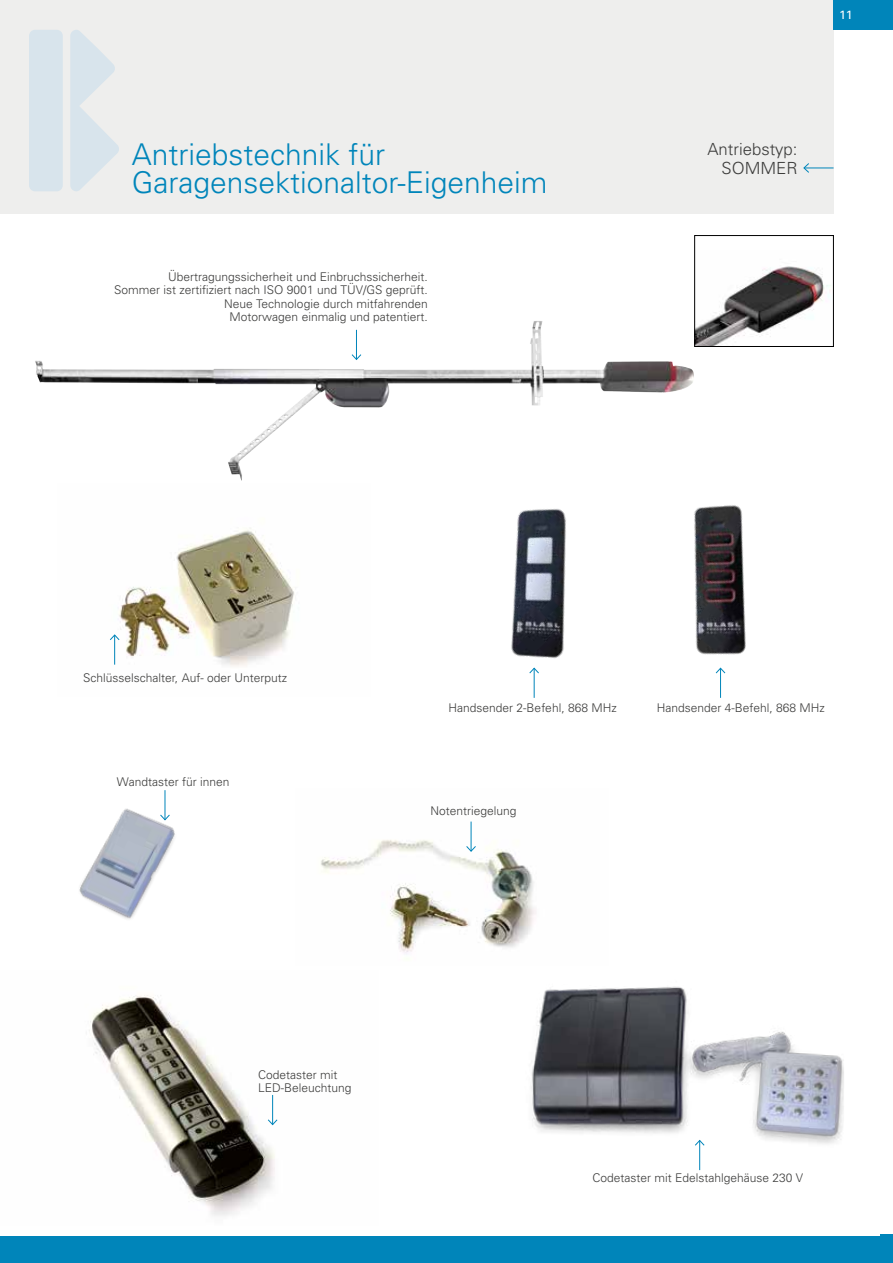
<style>
.page{position:relative;width:893px;height:1263px;background:#fff}
.page>*{position:absolute;margin:0;border:0;box-sizing:border-box;transform-origin:0 0}
.t1{font:300 30px/28.5px "Univers";color:#0085ba}
.t2{font:300 16.65px/18.8px "Univers";color:#3c3c3b;text-align:right}
.t3{font:300 12px/13.5px "Univers";color:#3c3c3b;text-align:right}
.t4{font:12px "Univers";color:#fff}
</style>
<div class="page">
<div style="left:0;top:1234px;width:893px;height:29px;background:#0085ba"></div>
<div style="left:0;top:0;width:833px;height:1234px;background:#eeeeed"></div>
<div style="left:0;top:214px;width:879px;height:1022px;background:#fff"></div>
<svg style="left:29px;top:30px;width:90px;height:161px"></svg>
<div style="left:833px;top:0;width:60px;height:30px;background:#0085ba"></div>
<hr style="left:804px;top:168px;width:30px;height:1px;background:#0085ba">
<svg style="left:803px;top:163px;width:6px;height:10px"></svg>
<img style="left:57px;top:483px;width:311px;height:213px">
<img style="left:28px;top:780px;width:197px;height:180px">
<hr style="left:165px;top:790px;width:1px;height:30px;background:#0085ba">
<svg style="left:160px;top:814px;width:10px;height:6px"></svg>
<img style="left:295px;top:788px;width:313px;height:178px">
<hr style="left:471px;top:821px;width:1px;height:30px;background:#0085ba">
<svg style="left:466px;top:846px;width:10px;height:6px"></svg>
<img style="left:504px;top:970px;width:340px;height:213px">
<hr style="left:699px;top:1140px;width:1px;height:30px;background:#0085ba">
<svg style="left:695px;top:1140px;width:10px;height:6px"></svg>
<img style="left:0;top:971px;width:379px;height:254px">
<svg style="left:268px;top:1095px;width:10px;height:30px"></svg>
<img style="left:368px;top:481px;width:331px;height:268px">
<hr style="left:720px;top:668px;width:1px;height:30px;background:#0085ba">
<hr style="left:534px;top:668px;width:1px;height:30px;background:#0085ba">
<svg style="left:529px;top:668px;width:10px;height:5px"></svg>
<img style="left:591px;top:417px;width:259px;height:267px">
<img style="left:35px;top:321px;width:659px;height:160px">
<img style="left:696px;top:250px;width:136px;height:95px">
<div style="left:694px;top:235px;width:140px;height:112px;border:1px solid #000"></div>
<p class="t4" style="left:839px;top:8px;width:15px">11</p>
<h1 class="t1" style="left:132px;top:140px;width:417px">Antriebstechnik für<br>Garagensektionaltor-Eigenheim</h1>
<h2 class="t2" style="left:707px;top:140px;width:92px">Antriebstyp:<br>SOMMER</h2>
<p class="t3" style="left:114px;top:270px;width:315px">Übertragungssicherheit und Einbruchssicherheit.<br>Sommer ist zertifiziert nach ISO 9001 und TÜV/GS geprüft.<br>Neue Technologie durch mitfahrenden<br>Motorwagen einmalig und patentiert.</p>
<p class="t3" style="left:83px;top:671px;width:205px">Schlüsselschalter, Auf- oder Unterputz</p>
<p class="t3" style="left:117px;top:775px;width:114px">Wandtaster für innen</p>
<p class="t3" style="left:449px;top:701px;width:170px">Handsender 2-Befehl, 868 MHz</p>
<p class="t3" style="left:657px;top:701px;width:170px">Handsender 4-Befehl, 868 MHz</p>
<p class="t3" style="left:430px;top:804px;width:88px">Notentriegelung</p>
<p class="t3" style="left:258px;top:1068px;width:95px;text-align:left">Codetaster mit<br>LED-Beleuchtung</p>
<p class="t3" style="left:592px;top:1171px;width:212px">Codetaster mit Edelstahlgehäuse 230 V</p>
</div>
